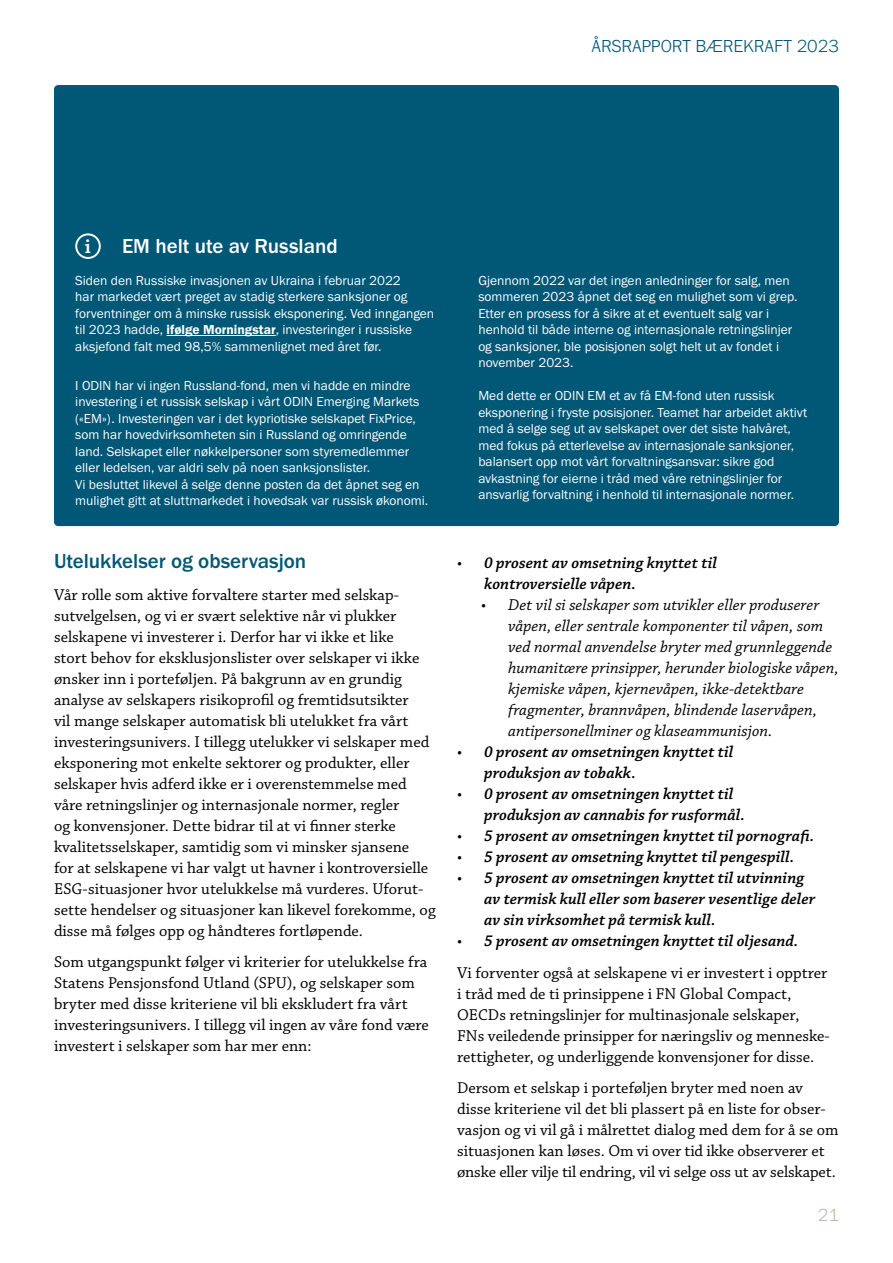
<style>
.page{position:relative;width:893px;height:1263px;background:#fff}
.page>*{position:absolute;margin:0;border:0;box-sizing:border-box;transform-origin:0 0}
.t1{font:500 21px "Franklin Gothic URW";color:#005776}
.t2{font:500 21px "Franklin Gothic URW";color:#fff}
.t3{font:600 21px "Chaparral Pro";color:#fff}
.t4{font:300 18px "Franklin Gothic URW";color:#005776}
.t5{font:300 18px "Franklin Gothic URW";color:#bbb4a7}
.t6{font:16.5px/21px "Chaparral Pro";color:#000}
.t7{font:16.5px/21px "Chaparral Pro Semibold It Capt";color:#000}
.t8{font:16.5px/21px "Chaparral Pro It Capt";color:#000}
.t9{font:13.5px/16.5px "Franklin Gothic URW Boo";color:#fff}
.s1{font-family:"Franklin Gothic URW Dem"}
.s2{font-family:"Chaparral Pro"}
</style>
<div class="page">
<div style="left:54px;top:85px;width:785px;height:441px;background:#005776;border-radius:4px"></div>
<hr style="left:167px;top:335px;width:109px;height:1px;background:#fff">
<div style="left:75px;top:233px;width:26px;height:26px;border:2px solid #fff;border-radius:50%"></div>
<p class="t4" style="left:592px;top:34px;width:249px">ÅRSRAPPORT BÆREKRAFT 2023</p>
<p class="t2" style="left:122px;top:233px;width:217px">EM helt ute av Russland</p>
<p class="t9" style="left:75px;top:272px;width:360px">Siden den Russiske invasjonen av Ukraina i februar 2022<br>har markedet vært preget av stadig sterkere sanksjoner og forventninger om å minske russisk eksponering. Ved inngangen til 2023 hadde, <span class="s1">ifølge Morningstar</span>, investeringer i russiske aksjefond falt med 98,5% sammenlignet med året før.</p>
<p class="t9" style="left:75px;top:377px;width:354px">I ODIN har vi ingen Russland-fond, men vi hadde en mindre investering i et russisk selskap i vårt ODIN Emerging Markets («EM»). Investeringen var i det kypriotiske selskapet FixPrice, som har hovedvirksomheten sin i Russland og omringende land. Selskapet eller nøkkelpersoner som styremedlemmer eller ledelsen, var aldri selv på noen sanksjonslister.<br>Vi besluttet likevel å selge denne posten da det åpnet seg en mulighet gitt at sluttmarkedet i hovedsak var russisk økonomi.</p>
<p class="t3" style="left:85px;top:235px;width:8px">i</p>
<p class="t1" style="left:54px;top:548px;width:254px">Utelukkelser og observasjon</p>
<p class="t6" style="left:54px;top:584px;width:383px">Vår rolle som aktive forvaltere starter med selskap&shy;sutvelgelsen, og vi er svært selektive når vi plukker selskapene vi investerer i. Derfor har vi ikke et like<br>stort behov for eksklusjonslister over selskaper vi ikke ønsker inn i porteføljen. På bakgrunn av en grundig analyse av selskapers risikoprofil og fremtidsutsikter<br>vil mange selskaper automatisk bli utelukket fra vårt investeringsunivers. I tillegg utelukker vi selskaper med eksponering mot enkelte sektorer og produkter, eller selskaper hvis adferd ikke er i overenstemmelse med våre retningslinjer og internasjonale normer, regler<br>og konvensjoner. Dette bidrar til at vi finner sterke kvalitetsselskaper, samtidig som vi minsker sjansene<br>for at selskapene vi har valgt ut havner i kontroversielle ESG-situasjoner hvor utelukkelse må vurderes. Uforut&shy;sette hendelser og situasjoner kan likevel forekomme, og disse må følges opp og håndteres fortløpende.</p>
<p class="t6" style="left:54px;top:952px;width:376px">Som utgangspunkt følger vi kriterier for utelukkelse fra Statens Pensjonsfond Utland (SPU), og selskaper som bryter med disse kriteriene vil bli ekskludert fra vårt investeringsunivers. I tillegg vil ingen av våre fond være investert i selskaper som har mer enn:</p>
<p class="t9" style="left:478px;top:272px;width:321px">Gjennom 2022 var det ingen anledninger for salg, men sommeren 2023 åpnet det seg en mulighet som vi grep.<br>Etter en prosess for å sikre at et eventuelt salg var i henhold til både interne og internasjonale retningslinjer og sanksjoner, ble posisjonen solgt helt ut av fondet i november 2023.</p>
<p class="t9" style="left:478px;top:387px;width:330px">Med dette er ODIN EM et av få EM-fond uten russisk eksponering i fryste posisjoner. Teamet har arbeidet aktivt med å selge seg ut av selskapet over det siste halvåret, med fokus på etterlevelse av internasjonale sanksjoner, balansert opp mot vårt forvaltningsansvar: sikre god avkastning for eierne i tråd med våre retningslinjer for ansvarlig forvaltning i henhold til internasjonale normer.</p>
<p class="t7" style="left:484px;top:553px;width:234px;text-indent:-27px"><span class="s2">•</span> 0 prosent av omsetning knyttet til kontroversielle våpen.</p>
<p class="t8" style="left:508px;top:595px;width:332px;text-indent:-27px"><span class="s2">•</span> Det vil si selskaper som utvikler eller produserer våpen, eller sentrale komponenter til våpen, som ved normal anvendelse bryter med grunnleggende humanitære prinsipper, herunder biologiske våpen, kjemiske våpen, kjernevåpen, ikke-detektbare fragmenter, brannvåpen, blindende laservåpen, antipersonellminer og klaseammunisjon.</p>
<p class="t7" style="left:484px;top:742px;width:251px;text-indent:-27px"><span class="s2">•</span> 0 prosent av omsetningen knyttet til produksjon av tobakk.</p>
<p class="t7" style="left:484px;top:784px;width:262px;text-indent:-27px"><span class="s2">•</span> 0 prosent av omsetningen knyttet til produksjon av cannabis for rusformål.</p>
<p class="t7" style="left:457px;top:826px;width:359px"><span class="s2">•</span> 5 prosent av omsetningen knyttet til pornografi.</p>
<p class="t7" style="left:457px;top:847px;width:339px"><span class="s2">•</span> 5 prosent av omsetning knyttet til pengespill.</p>
<p class="t7" style="left:484px;top:868px;width:333px;text-indent:-27px"><span class="s2">•</span> 5 prosent av omsetningen knyttet til utvinning av termisk kull eller som baserer vesentlige deler av sin virksomhet på termisk kull.</p>
<p class="t7" style="left:457px;top:931px;width:343px"><span class="s2">•</span> 5 prosent av omsetningen knyttet til oljesand.</p>
<p class="t6" style="left:457px;top:963px;width:373px">Vi forventer også at selskapene vi er investert i opptrer i tråd med de ti prinsippene i FN Global Compact, OECDs retningslinjer for multinasjonale selskaper, FNs veiledende prinsipper for næringsliv og menneske&shy;rettigheter, og underliggende konvensjoner for disse.</p>
<p class="t6" style="left:457px;top:1078px;width:383px">Dersom et selskap i porteføljen bryter med noen av disse kriteriene vil det bli plassert på en liste for obser&shy;vasjon og vi vil gå i målrettet dialog med dem for å se om situasjonen kan løses. Om vi over tid ikke observerer et ønske eller vilje til endring, vil vi selge oss ut av selskapet.</p>
<p class="t5" style="left:818px;top:1204px;width:23px">21</p>
</div>
